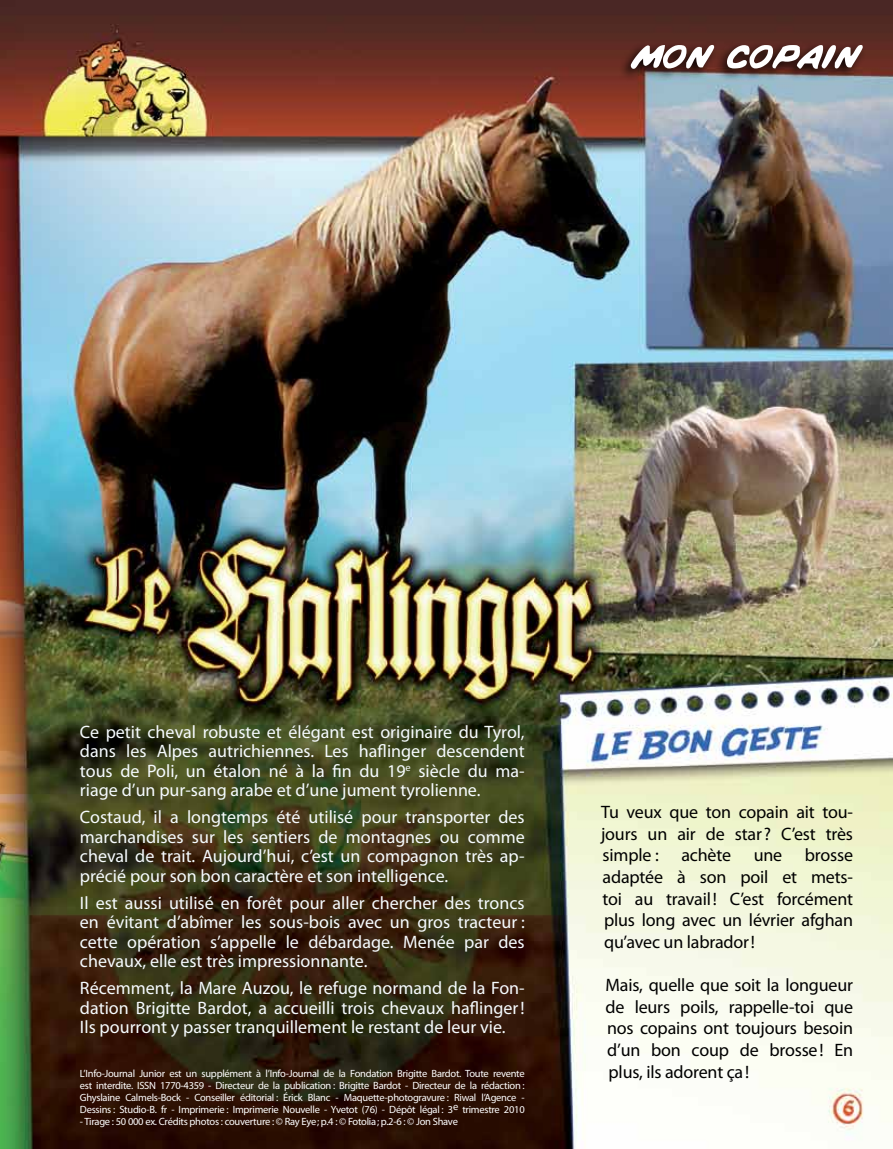
<style>
.page{position:relative;width:893px;height:1149px;background:#fff}
.page>*{position:absolute;margin:0;border:0;box-sizing:border-box;transform-origin:0 0}
.t1{font:55.5px "Vigilante Notes";letter-spacing:-.02em;color:#fff}
.t2{font:18px/19.5px "Myriad Pro";color:#f6fbfe;text-align:justify}
.t3{font:18px/21.6px "Myriad Pro";letter-spacing:-.01em;color:#000;text-align:justify}
.t4{font:10.5px/12px "Myriad Pro";letter-spacing:-.025em;color:#fff;text-align:justify}
</style>
<div class="page">
<img style="left:0;top:0;width:893px;height:1148px">
<div style="left:617px;top:40px;width:249px;height:42px;background:#000;opacity:.9"></div>
<h1 class="t1" style="left:630px;top:25px;width:233px">mon copain</h1>
<p class="t2" style="left:80px;top:721px;width:446px">Ce petit cheval robuste et élégant est originaire du Tyrol, dans les Alpes autrichiennes. Les haflinger descendent tous de Poli, un étalon né à la fin du 19<sup>e</sup> siècle du ma&shy;riage d’un pur-sang arabe et d’une jument tyrolienne.</p>
<p class="t2" style="left:80px;top:806px;width:446px">Costaud, il a longtemps été utilisé pour transporter des marchandises sur les sentiers de montagnes ou comme cheval de trait. Aujourd’hui, c’est un compagnon très ap&shy;précié pour son bon caractère et son intelligence.</p>
<p class="t2" style="left:80px;top:892px;width:446px">Il est aussi utilisé en forêt pour aller chercher des troncs en évitant d’abîmer les sous-bois avec un gros tracteur : cette opération s’appelle le débardage. Menée par des chevaux, elle est très impressionnante.</p>
<p class="t2" style="left:80px;top:977px;width:446px">Récemment, la Mare Auzou, le refuge normand de la Fon&shy;dation Brigitte Bardot, a accueilli trois chevaux haflinger!<br>Ils pourront y passer tranquillement le restant de leur vie.</p>
<p class="t3" style="left:601px;top:800px;width:253px">Tu veux que ton copain ait tou&shy;jours un air de star ? C’est très simple :</p>
<p class="t3" style="left:603px;top:844px;width:252px;text-indent:202px">brosse adaptée à son poil et mets&shy;toi au travail! C’est forcément plus long avec un lévrier afghan qu’avec un labrador!</p>
<p class="t3" style="left:606px;top:973px;width:249px">Mais, quelle que soit la longueur de leurs poils, rappelle-toi que nos copains ont toujours besoin d’un bon coup de brosse! En</p>
<p class="t3" style="left:681px;top:844px;width:51px">achète</p>
<p class="t3" style="left:754px;top:844px;width:30px">une</p>
<p class="t4" style="left:80px;top:1066px;width:446px">L’Info-Journal Junior est un supplément à l’Info-Journal de la Fondation Brigitte Bardot. Toute revente</p>
<p class="t3" style="left:609px;top:1060px;width:142px">plus, ils adorent ça!</p>
<p class="t4" style="left:80px;top:1078px;width:446px">est interdite. ISSN 1770-4359 - Directeur de la publication : Brigitte Bardot - Directeur de la rédaction :<br>Ghyslaine Calmels-Bock - Conseiller éditorial : Érick Blanc - Maquette-photogravure : Riwal l’Agence - Dessins : Studio-B. fr - Imprimerie : Imprimerie Nouvelle - Yvetot (76) - Dépôt légal : 3e trimestre 2010</p>
<p class="t4" style="left:80px;top:1115px;width:379px">- Tirage : 50 000 ex. Crédits photos : couverture : © Ray Eye; p.4 : © Fotolia; p.2-6 : © Jon Shave</p>
</div>
